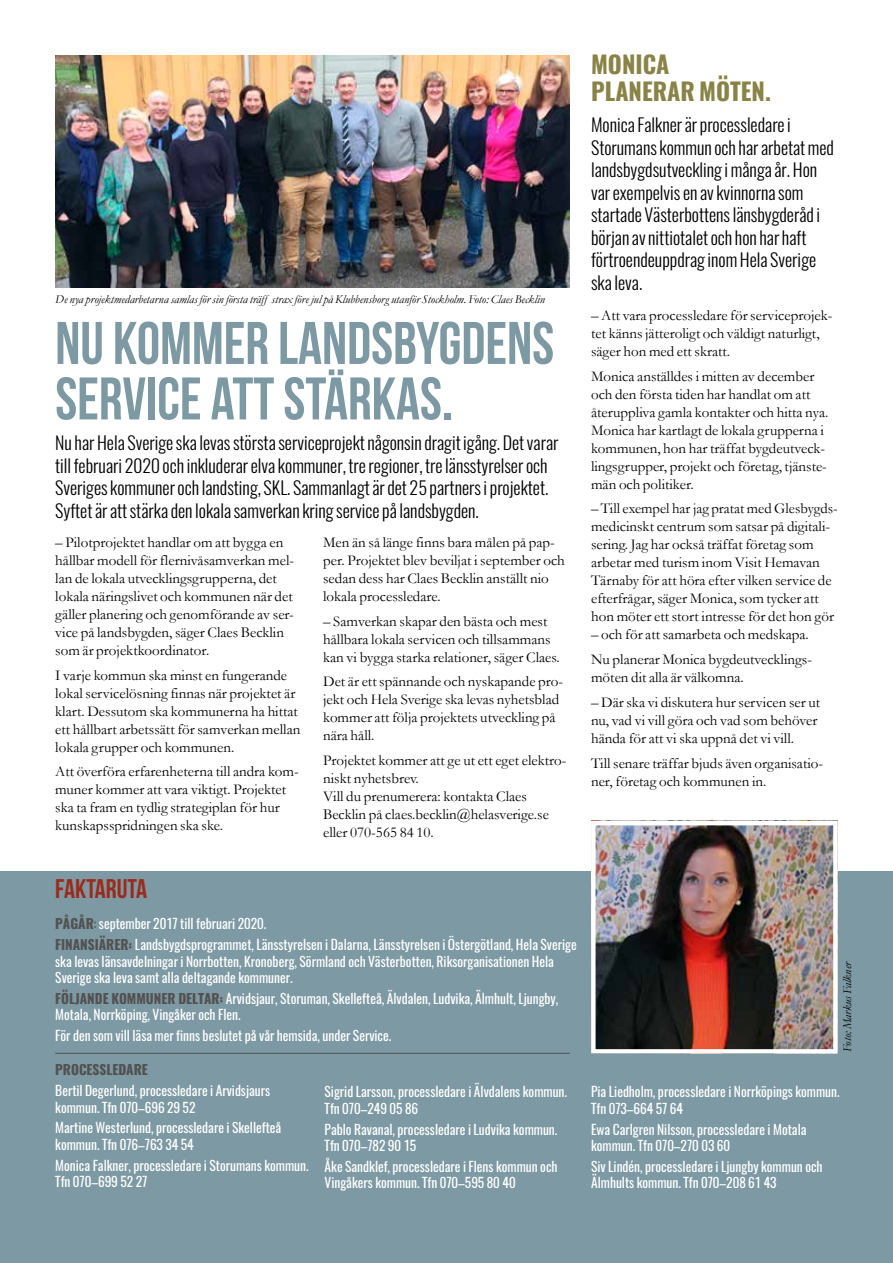
<style>
.page{position:relative;width:893px;height:1263px;background:#fff}
.page>*{position:absolute;margin:0;border:0;box-sizing:border-box;transform-origin:0 0}
.t1{font:700 60px/55.5px "Bebas Neue";color:#7d99a3}
.t2{font:27px "Bebas Neue";color:#9b2b1d}
.t3{font:700 24px/27px "Oswald";color:#8a8347}
.t4{font:300 18px/22.5px "Oswald";color:#000}
.t5{font:15px/18px "Garamond";color:#000}
.t6{font:13.5px/16.5px "Oswald";color:#fff}
.t7{font:700 13.5px "Oswald";color:#525150}
.t8{font:italic 12px "Garamond";color:#000}
.s1{font-weight:700;color:#525150}
.s2{color:#525150}
</style>
<div class="page">
<div style="left:0;top:872px;width:893px;height:391px;background:#7d99a3"></div>
<img style="left:55px;top:55px;width:515px;height:232px">
<img style="left:596px;top:826px;width:237px;height:223px">
<div style="left:591px;top:821px;width:247px;height:233px;border:4px solid #fff"></div>
<hr style="left:55px;top:1053px;width:515px;height:1px;background:#525150">
<p class="t8" style="left:55px;top:291px;width:491px">De nya projektmedarbetarna samlas för sin första träff strax före jul på Klubbensborg utanför Stockholm. Foto: Claes Becklin</p>
<h1 class="t1" style="left:55px;top:315px;width:500px">NU KOMMER LANDSBYGDENS<br>SERVICE ATT STÄRKAS.</h1>
<p class="t4" style="left:55px;top:430px;width:505px">Nu har Hela Sverige ska levas största serviceprojekt någonsin dragit igång. Det varar till februari 2020 och inkluderar elva kommuner, tre regioner, tre länsstyrelser och Sveriges kommuner och landsting, SKL. Sammanlagt är det 25 partners i projektet.<br>Syftet är att stärka den lokala samverkan kring service på landsbygden.</p>
<p class="t5" style="left:55px;top:533px;width:240px">– Pilotprojektet handlar om att bygga en hållbar modell för flernivåsamverkan mel&shy;lan de lokala utvecklingsgrupperna, det lokala näringslivet och kommunen när det gäller planering och genomförande av ser&shy;vice på landsbygden, säger Claes Becklin som är projektkoordinator.</p>
<p class="t5" style="left:55px;top:665px;width:247px">I varje kommun ska minst en fungerande lokal servicelösning finnas när projektet är klart. Dessutom ska kommunerna ha hittat ett hållbart arbetssätt för samverkan mellan lokala grupper och kommunen.</p>
<p class="t5" style="left:55px;top:762px;width:245px">Att överföra erfarenheterna till andra kom&shy;muner kommer att vara viktigt. Projektet ska ta fram en tydlig strategiplan för hur kunskapsspridningen ska ske.</p>
<p class="t5" style="left:323px;top:533px;width:243px">Men än så länge finns bara målen på pap&shy;per. Projektet blev beviljat i september och sedan dess har Claes Becklin anställt nio lokala processledare.</p>
<p class="t5" style="left:323px;top:611px;width:238px">– Samverkan skapar den bästa och mest hållbara lokala servicen och tillsammans kan vi bygga starka relationer, säger Claes.</p>
<p class="t5" style="left:323px;top:672px;width:242px">Det är ett spännande och nyskapande pro&shy;jekt och Hela Sverige ska levas nyhetsblad kommer att följa projektets utveckling på nära håll.</p>
<p class="t5" style="left:323px;top:751px;width:245px">Projektet kommer att ge ut ett eget elektro&shy;niskt nyhetsbrev.<br>Vill du prenumerera: kontakta Claes<br>Becklin på claes.becklin@helasverige.se eller 070-565 84 10.</p>
<h3 class="t3" style="left:591px;top:53px;width:181px">MONICA<br>PLANERAR MÖTEN.</h3>
<p class="t4" style="left:591px;top:112px;width:244px">Monica Falkner är processledare i Storumans kommun och har arbetat med landsbygdsutveckling i många år. Hon var exempelvis en av kvinnorna som startade Västerbottens länsbygderåd i början av nittiotalet och hon har haft förtroendeuppdrag inom Hela Sverige ska leva.</p>
<p class="t5" style="left:591px;top:306px;width:243px">– Att vara processledare för serviceprojek&shy;tet känns jätteroligt och väldigt naturligt, säger hon med ett skratt.</p>
<p class="t5" style="left:591px;top:366px;width:239px">Monica anställdes i mitten av december och den första tiden har handlat om att återuppliva gamla kontakter och hitta nya.<br>Monica har kartlagt de lokala grupperna i kommunen, hon har träffat bygdeutveck&shy;lingsgrupper, projekt och företag, tjänste&shy;män och politiker.</p>
<p class="t5" style="left:591px;top:499px;width:248px">– Till exempel har jag pratat med Glesbygds&shy;medicinskt centrum som satsar på digitali&shy;sering. Jag har också träffat företag som arbetar med turism inom Visit Hemavan Tärnaby för att höra efter vilken service de efterfrågar, säger Monica, som tycker att hon möter ett stort intresse för det hon gör</p>
<p class="t5" style="left:591px;top:622px;width:222px;line-height:24.8px">– och för att samarbeta och medskapa.<br>Nu planerar Monica bygdeutvecklings-</p>
<p class="t5" style="left:591px;top:668px;width:154px">möten dit alla är välkomna.</p>
<p class="t5" style="left:591px;top:693px;width:231px">– Där ska vi diskutera hur servicen ser ut nu, vad vi vill göra och vad som behöver hända för att vi ska uppnå det vi vill.</p>
<p class="t5" style="left:591px;top:754px;width:234px">Till senare träffar bjuds även organisatio&shy;ner, företag och kommunen in.</p>
<h2 class="t2" style="left:55px;top:874px;width:93px">FAKTARUTA</h2>
<p class="t6" style="left:55px;top:912px;width:523px;line-height:20.7px"><span class="s1">PÅGÅR</span><span class="s2">:</span> september 2017 till februari 2020.<br><span class="s1">FINANSIÄRER:</span> Landsbygdsprogrammet, Länsstyrelsen i Dalarna, Länsstyrelsen i Östergötland, Hela Sverige</p>
<p class="t6" style="left:55px;top:952px;width:500px">ska levas länsavdelningar i Norrbotten, Kronoberg, Sörmland och Västerbotten, Riksorganisationen Hela<br>Sverige ska leva samt alla deltagande kommuner.</p>
<p class="t6" style="left:55px;top:989px;width:505px"><span class="s1">FÖLJANDE KOMMUNER DELTAR:</span> Arvidsjaur, Storuman, Skellefteå, Älvdalen, Ludvika, Älmhult, Ljungby,<br>Motala, Norrköping, Vingåker och Flen.</p>
<p class="t6" style="left:55px;top:1026px;width:338px">För den som vill läsa mer finns beslutet på vår hemsida, under Service.</p>
<p class="t7" style="left:55px;top:1063px;width:94px">PROCESSLEDARE</p>
<p class="t6" style="left:55px;top:1081px;width:216px">Bertil Degerlund, processledare i Arvidsjaurs kommun. Tfn 070–696 29 52</p>
<p class="t6" style="left:55px;top:1118px;width:227px">Martine Westerlund, processledare i Skellefteå kommun. Tfn 076–763 34 54</p>
<p class="t6" style="left:55px;top:1155px;width:255px">Monica Falkner, processledare i Storumans kommun.<br>Tfn 070–699 52 27</p>
<p class="t6" style="left:325px;top:1082px;width:244px">Sigrid Larsson, processledare i Älvdalens kommun.<br>Tfn 070–249 05 86</p>
<p class="t6" style="left:325px;top:1119px;width:234px">Pablo Ravanal, processledare i Ludvika kommun.<br>Tfn 070–782 90 15</p>
<p class="t6" style="left:325px;top:1157px;width:234px">Åke Sandklef, processledare i Flens kommun och<br>Vingåkers kommun. Tfn 070–595 80 40</p>
<p class="t8" style="left:839px;top:1052px;width:92px;rotate:-90deg">Foto: Markus Falkner</p>
<p class="t6" style="left:591px;top:1082px;width:250px">Pia Liedholm, processledare i Norrköpings kommun.<br>Tfn 073–664 57 64</p>
<p class="t6" style="left:591px;top:1119px;width:217px">Ewa Carlgren Nilsson, processledare i Motala kommun. Tfn 070–270 03 60</p>
<p class="t6" style="left:591px;top:1157px;width:233px">Siv Lindén, processledare i Ljungby kommun och<br>Älmhults kommun. Tfn 070–208 61 43</p>
</div>
